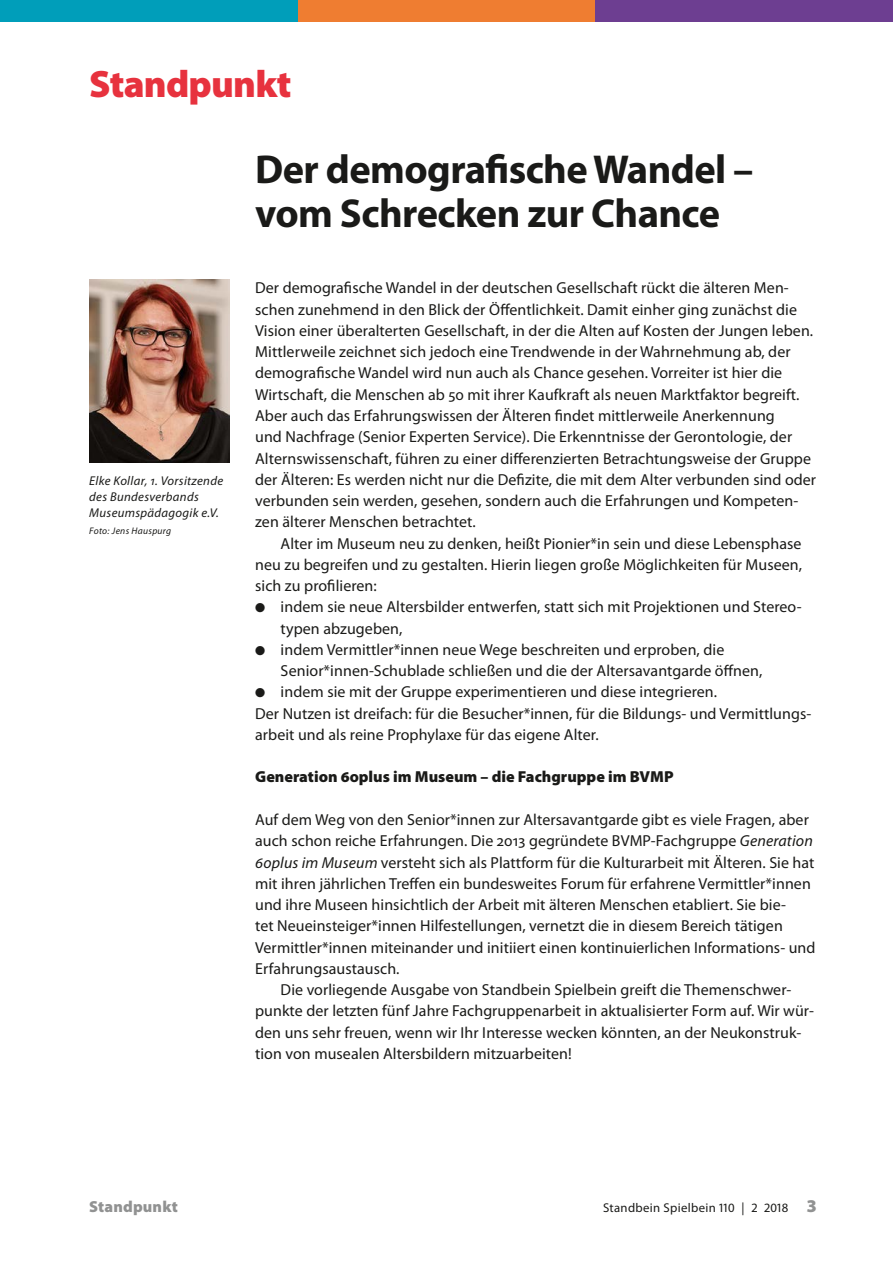
<style>
.page{position:relative;width:893px;height:1263px;background:#fff}
.page>*{position:absolute;margin:0;border:0;box-sizing:border-box;transform-origin:0 0}
.titelei_head_mittel{font:700 40.5px/43.5px "Myriad Pro";letter-spacing:-.015em;color:#1a1a18}
.musterseiten_kolumnentitel{font:900 38.25px "Myriad Pro";letter-spacing:-.02em;color:#e7323e}
.text_einzug_ohne{font:15.9px/21.3px "Myriad Pro";letter-spacing:.005em;color:#1a1a18}
.text_einzug{font:15.9px/21.3px "Myriad Pro";letter-spacing:.005em;color:#1a1a18;text-align:justify}
.text_bullets_Kopie{font:15.9px/21.3px "Myriad Pro";letter-spacing:.005em;color:#1a1a18}
.text_subhead{font:900 15.9px "Myriad Pro";color:#1a1a18}
.t1{font:900 15.9px "Myriad Pro";letter-spacing:.01em;color:#919292}
.text_bu{font:italic 12.75px/15.9px "Myriad Pro";letter-spacing:.025em;color:#1a1a18}
.t2{font:12.75px "Myriad Pro";letter-spacing:.025em;color:#1a1a18}
.text_bu_quelle{font:italic 9.6px "Myriad Pro";letter-spacing:.03em;color:#1a1a18}
.s1{font-style:italic}
.s2{font-weight:900;font-size:18px;color:#919292}
</style>
<div class="page">
<div style="left:0;top:0;width:298px;height:21px;background:#009eba"></div>
<div style="left:298px;top:0;width:297px;height:21px;background:#ef7d31"></div>
<div style="left:595px;top:0;width:298px;height:21px;background:#6d3e91"></div>
<img style="left:89px;top:280px;width:141px;height:182px">
<h1 class="musterseiten_kolumnentitel" style="left:89px;top:59px;width:204px">Standpunkt</h1>
<p class="text_bu" style="left:89px;top:472px;width:135px">Elke Kollar, 1. Vorsitzende des Bundesverbands<br>Museumspädagogik e.V.</p>
<p class="text_bu_quelle" style="left:89px;top:525px;width:83px">Foto: Jens Hauspurg</p>
<h2 class="titelei_head_mittel" style="left:255px;top:147px;width:500px">Der demografische Wandel – vom Schrecken zur Chance</h2>
<p class="text_einzug_ohne" style="left:255px;top:277px;width:563px">Der demografische Wandel in der deutschen Gesellschaft rückt die älteren Men&shy;schen zunehmend in den Blick der Öffentlichkeit. Damit einher ging zunächst die Vision einer überalterten Gesellschaft, in der die Alten auf Kosten der Jungen leben.<br>Mittlerweile zeichnet sich jedoch eine Trendwende in der Wahrnehmung ab, der demografische Wandel wird nun auch als Chance gesehen. Vorreiter ist hier die Wirtschaft, die Menschen ab 50 mit ihrer Kaufkraft als neuen Marktfaktor begreift.<br>Aber auch das Erfahrungswissen der Älteren findet mittlerweile Anerkennung<br>und Nachfrage (Senior Experten Service). Die Erkenntnisse der Gerontologie, der Alternswissenschaft, führen zu einer differenzierten Betrachtungsweise der Gruppe der Älteren: Es werden nicht nur die Defizite, die mit dem Alter verbunden sind oder verbunden sein werden, gesehen, sondern auch die Erfahrungen und Kompeten&shy;zen älterer Menschen betrachtet.</p>
<p class="text_einzug" style="left:255px;top:532px;width:548px;text-indent:26px">Alter im Museum neu zu denken, heißt Pionier*in sein und diese Lebensphase neu zu begreifen und zu gestalten. Hierin liegen große Möglichkeiten für Museen, sich zu profilieren:</p>
<p class="text_bullets_Kopie" style="left:281px;top:596px;width:522px;text-indent:-26px">● indem sie neue Altersbilder entwerfen, statt sich mit Projektionen und Stereo&shy;typen abzugeben,</p>
<p class="text_bullets_Kopie" style="left:281px;top:639px;width:483px;text-indent:-26px">● indem Vermittler*innen neue Wege beschreiten und erproben, die<br>Senior*innen-Schublade schließen und die der Altersavantgarde öffnen,</p>
<p class="text_bullets_Kopie" style="left:255px;top:681px;width:464px">● indem sie mit der Gruppe experimentieren und diese integrieren.</p>
<p class="text_einzug_ohne" style="left:255px;top:702px;width:558px">Der Nutzen ist dreifach: für die Besucher*innen, für die Bildungs- und Vermittlungs&shy;arbeit und als reine Prophylaxe für das eigene Alter.</p>
<p class="text_subhead" style="left:255px;top:766px;width:420px">Generation 60plus im Museum – die Fachgruppe im BVMP</p>
<p class="text_einzug_ohne" style="left:255px;top:809px;width:562px">Auf dem Weg von den Senior*innen zur Altersavantgarde gibt es viele Fragen, aber auch schon reiche Erfahrungen. Die 2013 gegründete BVMP-Fachgruppe <span class="s1">Generation 60plus im Museum</span> versteht sich als Plattform für die Kulturarbeit mit Älteren. Sie hat mit ihren jährlichen Treffen ein bundesweites Forum für erfahrene Vermittler*innen und ihre Museen hinsichtlich der Arbeit mit älteren Menschen etabliert. Sie bie-<br>tet Neueinsteiger*innen Hilfestellungen, vernetzt die in diesem Bereich tätigen Vermittler*innen miteinander und initiiert einen kontinuierlichen Informations- und Erfahrungsaustausch.</p>
<p class="text_einzug" style="left:255px;top:979px;width:560px;text-align:left;text-indent:26px">Die vorliegende Ausgabe von Standbein Spielbein greift die Themenschwer&shy;punkte der letzten fünf Jahre Fachgruppenarbeit in aktualisierter Form auf. Wir wür&shy;den uns sehr freuen, wenn wir Ihr Interesse wecken könnten, an der Neukonstruk&shy;tion von musealen Altersbildern mitzuarbeiten!</p>
<p class="t1" style="left:89px;top:1196px;width:90px">Standpunkt</p>
<p class="t2" style="left:603px;top:1200px;width:215px">Standbein Spielbein 110 | 2 2018 <span class="s2">3</span></p>
</div>
